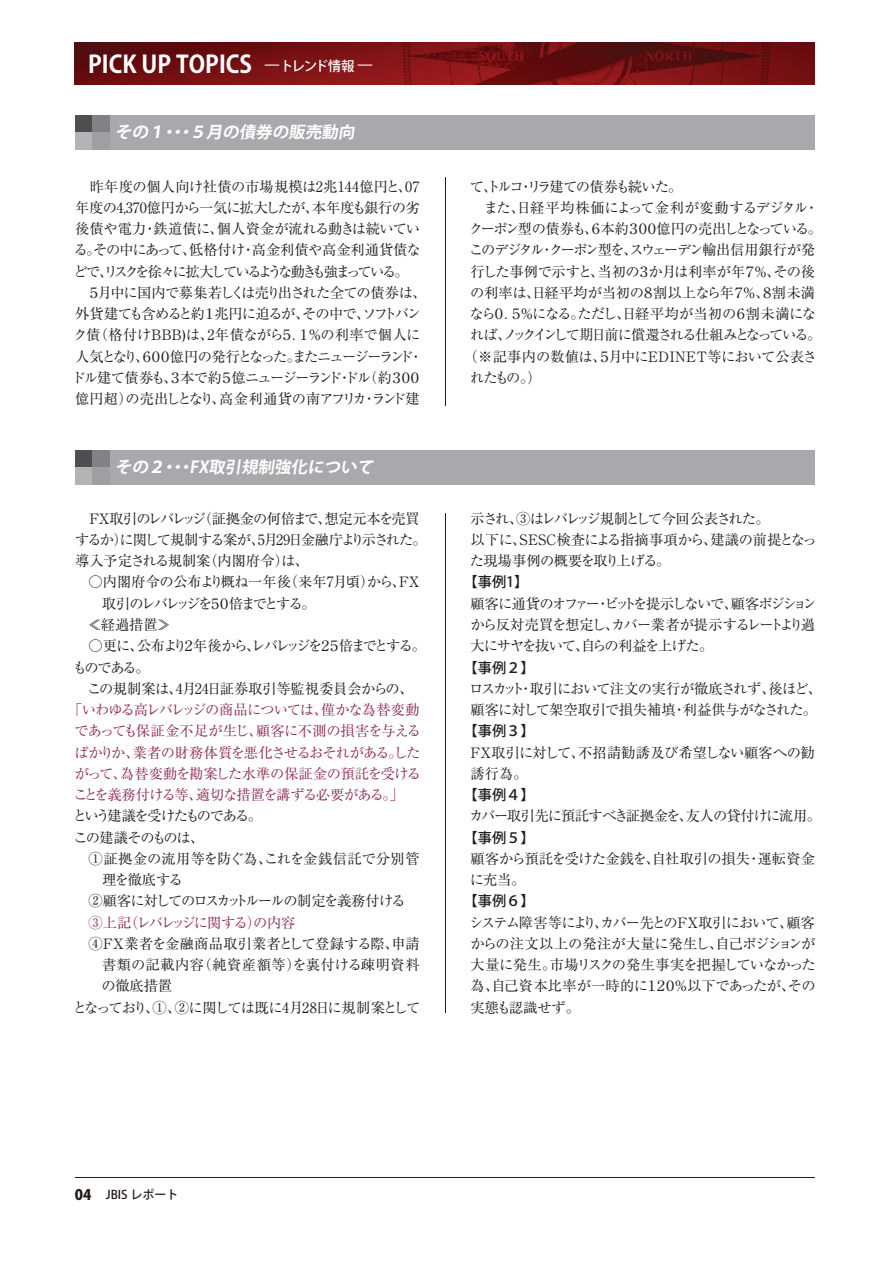
<style>
.page{position:relative;width:893px;height:1263px;background:#fff}
.page>*{position:absolute;margin:0;border:0;box-sizing:border-box;transform-origin:0 0}
.t1{font:24px "Koz Go Pro Bold 90 pv RKSJ H";color:#fff;scale:.95 1}
.t2{font:italic 16.35px "Koz Go Pro Bold 90 pv RKSJ H";color:#fff}
.t3{font:14.25px/21.3px "Ryumin Pro Regular 90 pv RKSJ H";letter-spacing:-.065em;color:#231f20}
.t4{font:14.25px/21.3px "Ryumin Pro Regular 90 pv RKSJ H";letter-spacing:-.065em;color:#8e2b56;text-align:justify}
.t5{font:14.25px/21.3px "Ryumin Pro Regular 90 pv RKSJ H";letter-spacing:-.095em;color:#231f20}
.t6{font:14.25px/21.3px "Ryumin Pro Regular 90 pv RKSJ H";color:#231f20}
.t7{font:14.25px "Ryumin Pro Regular 90 pv RKSJ H";letter-spacing:-.02em;color:#231f20}
.t8{font:14.25px "Ryumin Pro Regular 90 pv RKSJ H";letter-spacing:-.035em;color:#231f20}
.t9{font:14.25px/21.3px "Ryumin Pro Regular 90 pv RKSJ H";letter-spacing:-.1em;color:#231f20}
.t10{font:14.25px/21.3px "Ryumin Pro Regular 90 pv RKSJ H";letter-spacing:-.17em;color:#231f20}
.t11{font:14.25px "Koz Go Pro Medium 90 pv RKSJ H";color:#231f20}
.t12{font:14.25px/21.3px "Ryumin Pro Regular 90 pv RKSJ H";letter-spacing:-.025em;color:#231f20}
.t13{font:14.25px "Ryumin Pro Regular 90 pv RKSJ H";letter-spacing:-.15em;color:#231f20}
.t14{font:14.25px "Ryumin Pro Regular 90 pv RKSJ H";letter-spacing:-.12em;color:#231f20}
.t15{font:14.25px "Ryumin Pro Regular 90 pv RKSJ H";letter-spacing:-.11em;color:#231f20}
.t16{font:14.25px "Ryumin Pro Regular 90 pv RKSJ H";letter-spacing:-.04em;color:#231f20}
.t17{font:14.25px "Ryumin Pro Regular 90 pv RKSJ H";letter-spacing:-.03em;color:#231f20}
.t18{font:14.25px "Ryumin Pro Regular 90 pv RKSJ H";letter-spacing:-.01em;color:#231f20}
.t19{font:14.25px "Ryumin Pro Regular 90 pv RKSJ H";letter-spacing:.04em;color:#231f20}
.t20{font:14.25px "Ryumin Pro Regular 90 pv RKSJ H";letter-spacing:-.105em;color:#231f20}
.t21{font:14.25px "Ryumin Pro Regular 90 pv RKSJ H";letter-spacing:-.175em;color:#231f20}
.t22{font:14.25px "Ryumin Pro Regular 90 pv RKSJ H";letter-spacing:-.085em;color:#8e2b56}
.t23{font:13.5px "Koz Go Pro Medium 90 pv RKSJ H";letter-spacing:-.08em;color:#fff}
.t24{font:12px "Koz Go Pro Medium 90 pv RKSJ H";color:#231a16}
.s1{font-family:"Koz Go Pro Heavy 90 pv RKSJ H";font-size:14.4px}
</style>
<div class="page">
<img style="left:75px;top:43px;width:739px;height:42px">
<div style="left:75px;top:116px;width:740px;height:34px;background:#a7a9ac"></div>
<div style="left:75px;top:116px;width:17px;height:17px;background:#4f4f51"></div>
<div style="left:92px;top:116px;width:17px;height:17px;background:#808285"></div>
<div style="left:75px;top:133px;width:17px;height:17px;background:#b2b4b6"></div>
<div style="left:92px;top:133px;width:17px;height:17px;background:#9d9fa1"></div>
<div style="left:75px;top:451px;width:740px;height:34px;background:#a7a9ac"></div>
<div style="left:75px;top:451px;width:17px;height:17px;background:#4f4f51"></div>
<div style="left:92px;top:451px;width:17px;height:17px;background:#808285"></div>
<div style="left:75px;top:468px;width:17px;height:17px;background:#b2b4b6"></div>
<div style="left:92px;top:468px;width:17px;height:17px;background:#9d9fa1"></div>
<hr style="left:445px;top:178px;width:1px;height:228px;background:#231f20">
<hr style="left:445px;top:513px;width:1px;height:500px;background:#231f20">
<hr style="left:75px;top:1177px;width:740px;height:1px;background:#231f20">
<h1 class="t1" style="left:88px;top:55px;width:174px">PICK UP TOPICS</h1>
<p class="t23" style="left:264px;top:60px;width:110px">̶トレンド情報 ̶</p>
<p class="t2" style="left:115px;top:125px;width:243px">その１・・・５月の債券の販売動向</p>
<p class="t3" style="left:71px;top:178px;width:357px">　昨年度の個人向け社債の市場規模は2兆144億円と、07年度の4,370億円から一気に拡大したが、本年度も銀行の劣後債や電力・鉄道債に、個人資金が流れる動きは続いている。その中にあって、低格付け・高金利債や高金利通貨債などで、リスクを徐々に拡大しているような動きも強まっている。<br>　５月中に国内で募集若しくは売り出された全ての債券は、外貨建ても含めると約１兆円に迫るが、その中で、ソフトバンク債（格付けＢＢＢ)は、2年債ながら５．１％の利率で個人に人気となり、６００億円の発行となった。またニュージーランド・ドル建て債券も、３本で約５億ニュージーランド・ドル（約３００億円超）の売出しとなり、高金利通貨の南アフリカ・ランド建</p>
<p class="t2" style="left:115px;top:460px;width:262px">その２・・・FX取引規制強化について</p>
<p class="t5" style="left:75px;top:510px;width:353px">　ＦＸ取引のレバレッジ（証拠金の何倍まで、想定元本を売買するか）に関して規制する案が、5月29日金融庁より示された。導入予定される規制案（内閣府令）は、</p>
<p class="t8" style="left:89px;top:577px;width:334px">○内閣府令の公布より概ね一年後（来年7月頃）から、ＦＸ</p>
<p class="t21" style="left:102px;top:598px;width:215px">取引のレバレッジを５０倍までとする。</p>
<p class="t3" style="left:88px;top:616px;width:85px">≪経過措置≫</p>
<p class="t10" style="left:73px;top:637px;width:354px;text-indent:16px">○更に、公布より２年後から、レバレッジを２５倍までとする。ものである。</p>
<p class="t7" style="left:87px;top:683px;width:328px">この規制案は、4月24日証券取引等監視委員会からの、</p>
<p class="t4" style="left:74px;top:701px;width:349px;text-indent:-6px">「いわゆる高レバレッジの商品については、僅かな為替変動であっても保証金不足が生じ、顧客に不測の損害を与えるばかりか、業者の財務体質を悪化させるおそれがある。したがって、為替変動を勘案した水準の保証金の預託を受けることを義務付ける等、適切な措置を講ずる必要がある。」</p>
<p class="t9" style="left:73px;top:807px;width:191px">という建議を受けたものである。この建議そのものは、</p>
<p class="t6" style="left:89px;top:850px;width:332px">①証拠金の流用等を防ぐ為、これを金銭信託で分別管</p>
<p class="t3" style="left:102px;top:871px;width:82px">理を徹底する</p>
<p class="t9" style="left:89px;top:892px;width:318px">②顧客に対してのロスカットルールの制定を義務付ける</p>
<p class="t22" style="left:89px;top:917px;width:208px">③上記（レバレッジに関する）の内容</p>
<p class="t8" style="left:89px;top:938px;width:332px">④ＦＸ業者を金融商品取引業者として登録する際、申請</p>
<p class="t19" style="left:102px;top:959px;width:319px">書類の記載内容（純資産額等）を裏付ける疎明資料</p>
<p class="t3" style="left:102px;top:977px;width:72px">の徹底措置</p>
<p class="t3" style="left:73px;top:999px;width:349px">となっており、①、②に関しては既に4月28日に規制案として</p>
<p class="t20" style="left:470px;top:181px;width:214px">て、トルコ・リラ建ての債券も続いた。</p>
<p class="t18" style="left:471px;top:202px;width:349px">　また、日経平均株価によって金利が変動するデジタル・</p>
<p class="t13" style="left:469px;top:223px;width:355px">クーポン型の債券も、６本約３００億円の売出しとなっている。</p>
<p class="t15" style="left:469px;top:245px;width:347px">このデジタル・クーポン型を、スウェーデン輸出信用銀行が発</p>
<p class="t17" style="left:471px;top:266px;width:346px">行した事例で示すと、当初の３か月は利率が年７％、その後</p>
<p class="t7" style="left:470px;top:287px;width:346px">の利率は、日経平均が当初の８割以上なら年７％、８割未満</p>
<p class="t3" style="left:469px;top:305px;width:348px">なら０．５％になる。ただし、日経平均が当初の６割未満にな</p>
<p class="t14" style="left:470px;top:330px;width:353px">れば、ノックインして期日前に償還される仕組みとなっている。</p>
<p class="t16" style="left:463px;top:351px;width:355px">（※記事内の数値は、５月中にＥＤＩNET等において公表さ</p>
<p class="t3" style="left:470px;top:369px;width:73px">れたもの。）</p>
<p class="t3" style="left:470px;top:510px;width:349px">示され、③はレバレッジ規制として今回公表された。<br>以下に、SESC検査による指摘事項から、建議の前提となった現場事例の概要を取り上げる。</p>
<p class="t11" style="left:463px;top:577px;width:67px">【事例1】</p>
<p class="t3" style="left:470px;top:595px;width:348px;text-align:justify">顧客に通貨のオファー・ビットを提示しないで、顧客ポジションから反対売買を想定し、カバー業者が提示するレートより過大にサヤを抜いて、自らの利益を上げた。</p>
<p class="t11" style="left:463px;top:662px;width:73px">【事例２】</p>
<p class="t3" style="left:469px;top:680px;width:354px">ロスカット・取引において注文の実行が徹底されず、後ほど、顧客に対して架空取引で損失補填・利益供与がなされた。</p>
<p class="t11" style="left:463px;top:726px;width:73px">【事例３】</p>
<p class="t6" style="left:471px;top:743px;width:346px">FX取引に対して、不招請勧誘及び希望しない顧客への勧誘行為。</p>
<p class="t11" style="left:463px;top:789px;width:73px">【事例４】</p>
<p class="t3" style="left:469px;top:807px;width:354px">カバー取引先に預託すべき証拠金を、友人の貸付けに流用。</p>
<p class="t11" style="left:463px;top:832px;width:73px">【事例５】</p>
<p class="t12" style="left:470px;top:850px;width:347px">顧客から預託を受けた金銭を、自社取引の損失・運転資金に充当。</p>
<p class="t11" style="left:463px;top:896px;width:73px">【事例６】</p>
<p class="t3" style="left:469px;top:914px;width:348px;text-align:justify">システム障害等により、カバー先とのFX取引において、顧客からの注文以上の発注が大量に発生し、自己ポジションが大量に発生。市場リスクの発生事実を把握していなかった為、自己資本比率が一時的に１２０％以下であったが、その実態も認識せず。</p>
<p class="t24" style="left:75px;top:1190px;width:105px"><span class="s1">04　</span>JBIS レポート</p>
</div>
